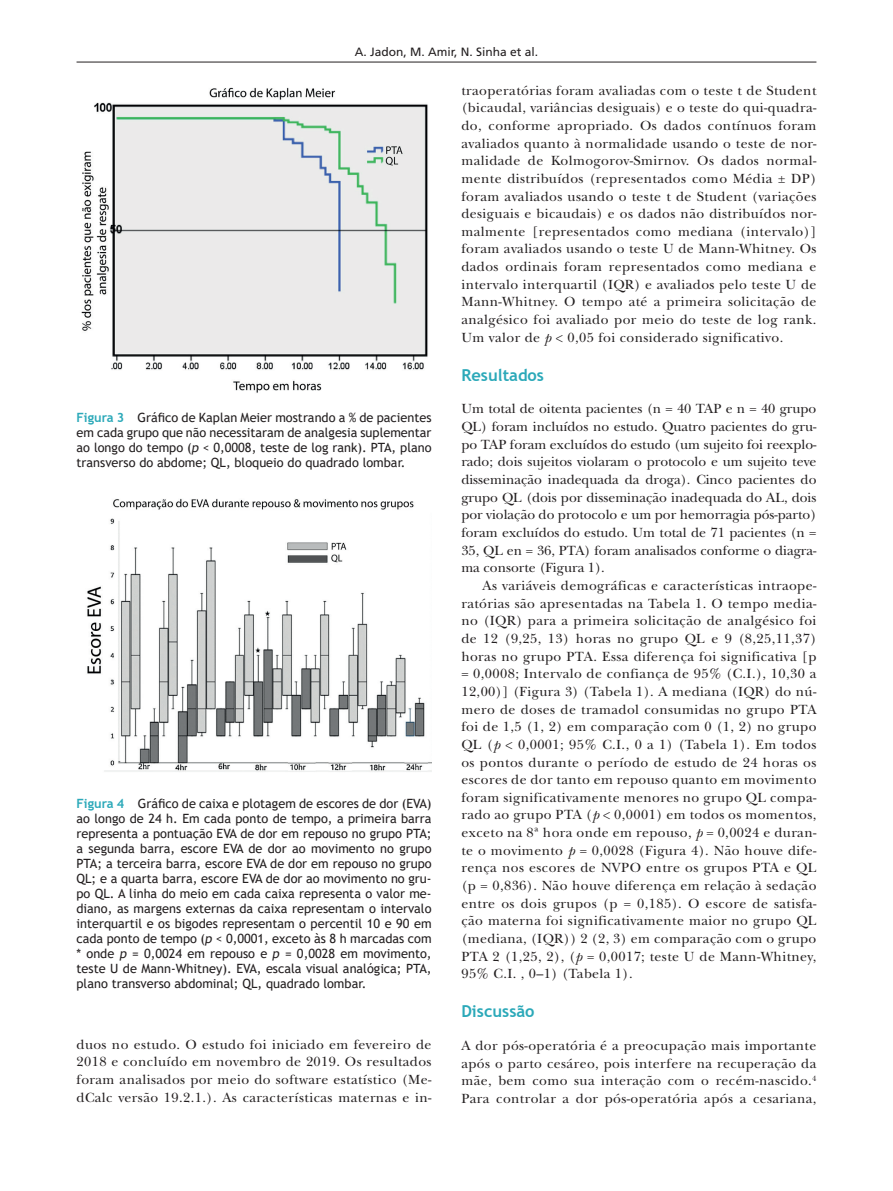
<style>
.page{position:relative;width:893px;height:1191px;background:#fff}
.page>*{position:absolute;margin:0;border:0;box-sizing:border-box;transform-origin:0 0}
.Intertitulo_Texto{font:700 16.5px "Trebuchet MS";color:#2ca9b9}
.Texto{font:13.8px/17.7px "New Baskerville Std";letter-spacing:.03em;color:#231f20;text-align:justify}
.Figura_Texto_Preto{font:12.75px/15px "Trebuchet MS";color:#231f20;text-align:justify}
.t1{font:12px "Frutiger LT Std";color:#231f20}
.s1{font-weight:700;color:#2ca9b9}
.s2{font-style:italic}
</style>
<div class="page">
<hr style="left:77px;top:62px;width:739px;height:1px;background:#231f20">
<img style="left:81px;top:87px;width:347px;height:306px">
<img style="left:87px;top:498px;width:345px;height:274px">
<p class="t1" style="left:355px;top:44px;width:185px">A. Jadon, M. Amir, N. Sinha et al.</p>
<p class="Figura_Texto_Preto" style="left:77px;top:410px;width:357px"><span class="s1">Figura 3</span> Gráfico de Kaplan Meier mostrando a % de pacientes em cada grupo que não necessitaram de analgesia suplementar ao longo do tempo (<span class="s2">p</span> &lt; 0,0008, teste de log rank). PTA, plano transverso do abdome; QL, bloqueio do quadrado lombar.</p>
<p class="Figura_Texto_Preto" style="left:77px;top:795px;width:357px"><span class="s1">Figura 4</span> Gráfico de caixa e plotagem de escores de dor (EVA) ao longo de 24 h. Em cada ponto de tempo, a primeira barra representa a pontuação EVA de dor em repouso no grupo PTA; a segunda barra, escore EVA de dor ao movimento no grupo PTA; a terceira barra, escore EVA de dor em repouso no grupo QL; e a quarta barra, escore EVA de dor ao movimento no gru&shy;po QL. A linha do meio em cada caixa representa o valor me&shy;diano, as margens externas da caixa representam o intervalo interquartil e os bigodes representam o percentil 10 e 90 em cada ponto de tempo (<span class="s2">p</span> &lt; 0,0001, exceto às 8 h marcadas com * onde <span class="s2">p</span> = 0,0024 em repouso e <span class="s2">p</span> = 0,0028 em movimento, teste U de Mann-Whitney). EVA, escala visual analógica; PTA, plano transverso abdominal; QL, quadrado lombar.</p>
<p class="Texto" style="left:77px;top:1035px;width:357px">duos no estudo. O estudo foi iniciado em fevereiro de 2018 e concluído em novembro de 2019. Os resultados foram analisados por meio do software estatístico (Me&shy;dCalc versão 19.2.1.). As características maternas e in-</p>
<p class="Texto" style="left:461px;top:81px;width:357px">traoperatórias foram avaliadas com o teste t de Student (bicaudal, variâncias desiguais) e o teste do qui-quadra&shy;do, conforme apropriado. Os dados contínuos foram avaliados quanto à normalidade usando o teste de nor&shy;malidade de Kolmogorov-Smirnov. Os dados normal&shy;mente distribuídos (representados como Média ± DP) foram avaliados usando o teste t de Student (variações desiguais e bicaudais) e os dados não distribuídos nor&shy;malmente [representados como mediana (intervalo)] foram avaliados usando o teste U de Mann-Whitney. Os dados ordinais foram representados como mediana e intervalo interquartil (IQR) e avaliados pelo teste U de Mann-Whitney. O tempo até a primeira solicitação de analgésico foi avaliado por meio do teste de log rank.<br>Um valor de <span class="s2">p</span> &lt; 0,05 foi considerado significativo.</p>
<p class="Intertitulo_Texto" style="left:461px;top:364px;width:84px">Resultados</p>
<p class="Texto" style="left:461px;top:400px;width:357px">Um total de oitenta pacientes (n = 40 TAP e n = 40 grupo QL) foram incluídos no estudo. Quatro pacientes do gru&shy;po TAP foram excluídos do estudo (um sujeito foi reexplo&shy;rado; dois sujeitos violaram o protocolo e um sujeito teve disseminação inadequada da droga). Cinco pacientes do grupo QL (dois por disseminação inadequada do AL, dois por violação do protocolo e um por hemorragia pós-parto) foram excluídos do estudo. Um total de 71 pacientes (n = 35, QL en = 36, PTA) foram analisados conforme o diagra&shy;ma consorte (Figura 1).</p>
<p class="Texto" style="left:461px;top:576px;width:357px;text-indent:21px">As variáveis demográficas e características intraope&shy;ratórias são apresentadas na Tabela 1. O tempo media&shy;no (IQR) para a primeira solicitação de analgésico foi de 12 (9,25, 13) horas no grupo QL e 9 (8,25,11,37) horas no grupo PTA. Essa diferença foi significativa [p = 0,0008; Intervalo de confiança de 95% (C.I.), 10,30 a 12,00)] (Figura 3) (Tabela 1). A mediana (IQR) do nú&shy;mero de doses de tramadol consumidas no grupo PTA foi de 1,5 (1, 2) em comparação com 0 (1, 2) no grupo QL (<span class="s2">p</span> &lt; 0,0001; 95% C.I., 0 a 1) (Tabela 1). Em todos os pontos durante o período de estudo de 24 horas os escores de dor tanto em repouso quanto em movimento foram significativamente menores no grupo QL compa&shy;rado ao grupo PTA (<span class="s2">p</span> &lt; 0,0001) em todos os momentos, exceto na 8ª hora onde em repouso, <span class="s2">p</span> = 0,0024 e duran&shy;te o movimento <span class="s2">p</span> = 0,0028 (Figura 4). Não houve dife&shy;rença nos escores de NVPO entre os grupos PTA e QL (p = 0,836). Não houve diferença em relação à sedação entre os dois grupos (p = 0,185). O escore de satisfa&shy;ção materna foi significativamente maior no grupo QL (mediana, (IQR)) 2 (2, 3) em comparação com o grupo PTA 2 (1,25, 2), (<span class="s2">p</span> = 0,0017; teste U de Mann-Whitney, 95% C.I. , 0–1) (Tabela 1).</p>
<p class="Intertitulo_Texto" style="left:461px;top:1001px;width:75px">Discussão</p>
<p class="Texto" style="left:461px;top:1036px;width:357px">A dor pós-operatória é a preocupação mais importante após o parto cesáreo, pois interfere na recuperação da mãe, bem como sua interação com o recém-nascido.<sup>4<br></sup>Para controlar a dor pós-operatória após a cesariana,</p>
</div>
